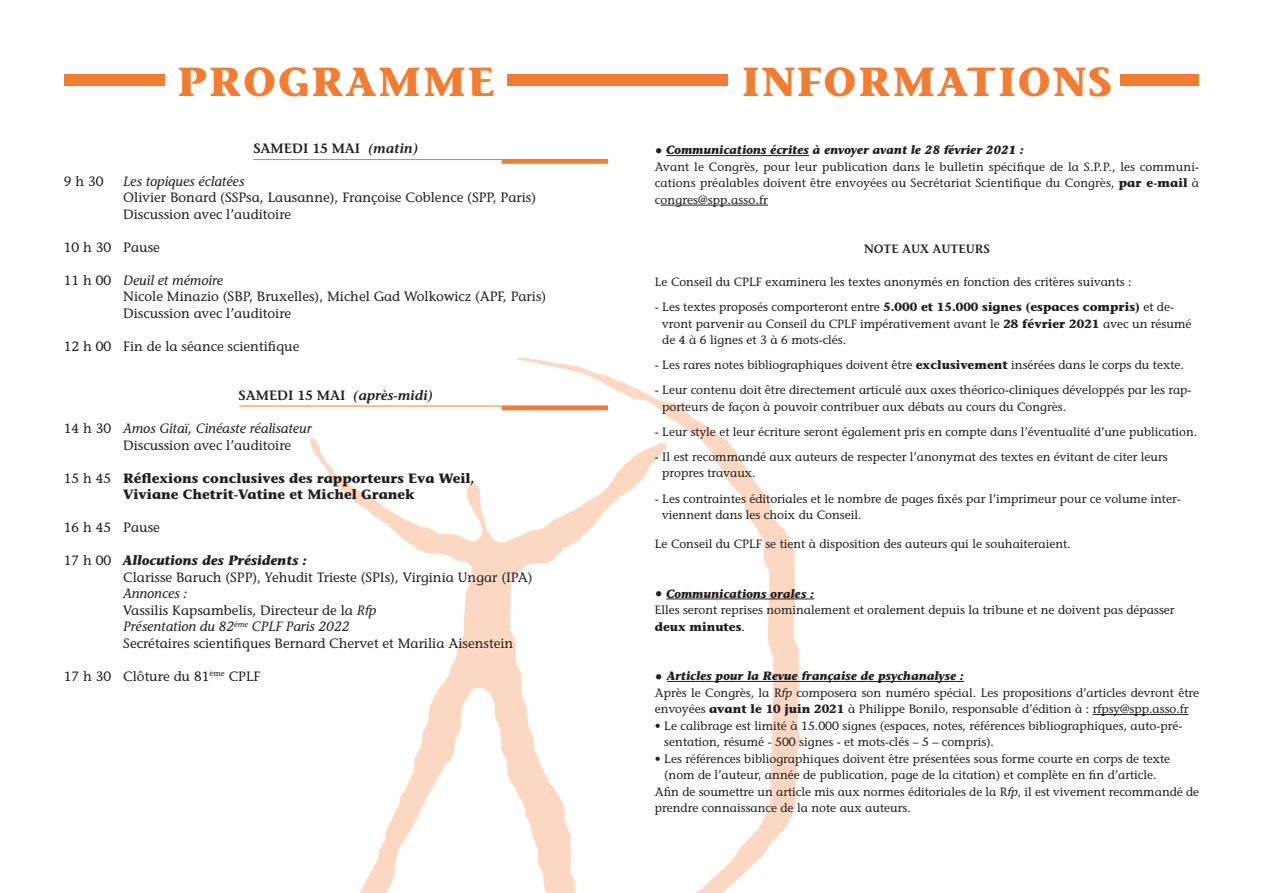
<style>
.page{position:relative;width:1263px;height:893px;background:#fff}
.page>*{position:absolute;margin:0;border:0;box-sizing:border-box;transform-origin:0 0}
.t1{font:700 40.5px "Stone Informal";letter-spacing:.05em;color:#f47c30}
.t2{font:13.5px/16.5px "Stone Informal";color:#231f20}
.t3{font:700 13.5px/16.5px "Stone Informal";color:#231f20;text-align:center}
.t4{font:italic 600 13.5px "Stone Informal";color:#231f20}
.t5{font:italic 13.5px "Stone Informal";color:#231f20}
.t6{font:600 13.5px "Stone Informal";color:#231f20}
.t7{font:12px/16.5px "Stone Informal";color:#231f20}
.t8{font:600 12px "Stone Informal";color:#231f20}
.s1{font-style:italic}
.s2{font-style:normal}
.s3{font-weight:400}
.s4{font-weight:700;font-style:italic}
.s5{font-weight:700;font-style:italic;font-size:15px}
.s6{font-weight:700}
</style>
<div class="page">
<img style="left:276px;top:357px;width:590px;height:536px">
<hr style="left:253px;top:159px;width:355px;height:1px;background:#f47c30">
<div style="left:502px;top:159px;width:106px;height:5px;background:#f47c30"></div>
<hr style="left:239px;top:406px;width:369px;height:1px;background:#f47c30">
<hr style="left:502px;top:406px;width:106px;height:4px;background:#f47c30">
<div style="left:64px;top:74px;width:101px;height:12px;background:#f47c30"></div>
<div style="left:1120px;top:74px;width:79px;height:12px;background:#f47c30"></div>
<div style="left:507px;top:74px;width:220px;height:12px;background:#f47c30"></div>
<hr style="left:666px;top:155px;width:143px;height:1px;background:#231f20">
<hr style="left:660px;top:205px;width:108px;height:1px;background:#231f20">
<hr style="left:666px;top:599px;width:148px;height:1px;background:#231f20">
<hr style="left:667px;top:681px;width:297px;height:1px;background:#231f20">
<hr style="left:1093px;top:714px;width:95px;height:1px;background:#231f20">
<h1 class="t1" style="left:177px;top:57px;width:319px">PROGRAMME</h1>
<p class="t6" style="left:253px;top:140px;width:167px">SAMEDI 15 MAI <span class="s1">(matin)</span></p>
<p class="t2" style="left:64px;top:173px;width:41px">9 h 30</p>
<p class="t5" style="left:123px;top:173px;width:123px">Les topiques éclatées</p>
<p class="t2" style="left:123px;top:189px;width:414px">Olivier Bonard (SSPsa, Lausanne), Françoise Coblence (SPP, Paris)<br>Discussion avec l’auditoire</p>
<p class="t2" style="left:64px;top:239px;width:98px">10 h 30 Pause</p>
<p class="t2" style="left:123px;top:272px;width:424px;text-indent:-60px">11 h 00 <span class="s1">Deuil et mémoire<br></span>Nicole Minazio (SBP, Bruxelles), Michel Gad Wolkowicz (APF, Paris)<br>Discussion avec l’auditoire</p>
<p class="t2" style="left:64px;top:338px;width:237px">12 h 00 Fin de la séance scientifique</p>
<p class="t4" style="left:239px;top:387px;width:196px"><span class="s2">SAMEDI 15 MAI</span> (après-midi)</p>
<p class="t2" style="left:123px;top:420px;width:190px;text-indent:-60px">14 h 30 <span class="s1">Amos Gitaï, Cinéaste réalisateur<br></span>Discussion avec l’auditoire</p>
<p class="t3" style="left:64px;top:469px;width:413px"><span class="s3">15 h 45</span> Réflexions conclusives des rapporteurs Eva Weil,<br>Viviane Chetrit-Vatine et Michel Granek</p>
<p class="t2" style="left:64px;top:519px;width:98px">16 h 45 Pause</p>
<p class="t2" style="left:123px;top:552px;width:411px;text-indent:-60px">17 h 00 <span class="s4">Allocutions des Présidents :<br></span>Clarisse Baruch (SPP), Yehudit Trieste (SPIs), Virginia Ungar (IPA)</p>
<p class="t2" style="left:123px;top:585px;width:392px"><span class="s1">Annonces :<br></span>Vassilis Kapsambelis, Directeur de la <span class="s1">Rfp<br>Présentation du 82</span><sup>ème</sup> <span class="s1">CPLF Paris 2022<br></span>Secrétaires scientifiques Bernard Chervet et Marilia Aisenstein</p>
<p class="t2" style="left:64px;top:668px;width:198px">17 h 30 Clôture du 81<sup>ème</sup> CPLF</p>
<h1 class="t1" style="left:742px;top:57px;width:371px">INFORMATIONS</h1>
<p class="t7" style="left:655px;top:142px;width:546px"><span class="s5">•</span> <span class="s4">Communications écrites à envoyer avant le 28 février 2021 :<br></span>Avant le Congrès, pour leur publication dans le bulletin spécifique de la S.P.P., les communi&shy;cations préalables doivent être envoyées au Secrétariat Scientifique du Congrès, <span class="s6">par e-mail</span> à congres@spp.asso.fr</p>
<p class="t8" style="left:864px;top:242px;width:127px">NOTE AUX AUTEURS</p>
<p class="t7" style="left:655px;top:274px;width:478px">Le Conseil du CPLF examinera les textes anonymés en fonction des critères suivants :</p>
<p class="t7" style="left:662px;top:299px;width:531px;text-indent:-7px">- Les textes proposés comporteront entre <span class="s6">5.000 et 15.000 signes (espaces compris)</span> et de&shy;vront parvenir au Conseil du CPLF impérativement avant le <span class="s6">28 février 2021</span> avec un résumé de 4 à 6 lignes et 3 à 6 mots-clés.</p>
<p class="t7" style="left:655px;top:357px;width:531px">- Les rares notes bibliographiques doivent être <span class="s6">exclusivement</span> insérées dans le corps du texte.</p>
<p class="t7" style="left:662px;top:382px;width:531px;text-indent:-7px">- Leur contenu doit être directement articulé aux axes théorico-cliniques développés par les rap&shy;porteurs de façon à pouvoir contribuer aux débats au cours du Congrès.</p>
<p class="t7" style="left:655px;top:424px;width:544px">- Leur style et leur écriture seront également pris en compte dans l’éventualité d’une publication.</p>
<p class="t7" style="left:662px;top:449px;width:507px;text-indent:-7px">- Il est recommandé aux auteurs de respecter l’anonymat des textes en évitant de citer leurs propres travaux.</p>
<p class="t7" style="left:662px;top:490px;width:520px;text-indent:-7px">- Les contraintes éditoriales et le nombre de pages fixés par l’imprimeur pour ce volume inter&shy;viennent dans les choix du Conseil.</p>
<p class="t7" style="left:655px;top:536px;width:417px">Le Conseil du CPLF se tient à disposition des auteurs qui le souhaiteraient.</p>
<p class="t7" style="left:655px;top:585px;width:521px"><span class="s5">•</span> <span class="s4">Communications orales :<br></span>Elles seront reprises nominalement et oralement depuis la tribune et ne doivent pas dépasser <span class="s6">deux minutes</span>.</p>
<p class="t7" style="left:655px;top:668px;width:546px"><span class="s5">•</span> <span class="s4">Articles pour la Revue française de psychanalyse :<br></span>Après le Congrès, la R<span class="s1">fp</span> composera son numéro spécial. Les propositions d’articles devront être envoyées <span class="s6">avant le 10 juin 2021</span> à Philippe Bonilo, responsable d’édition à : rfpsy@spp.asso.fr</p>
<p class="t7" style="left:664px;top:717px;width:520px;text-indent:-9px">• Le calibrage est limité à 15.000 signes (espaces, notes, références bibliographiques, auto-pré&shy;sentation, résumé - 500 signes - et mots-clés – 5 – compris).</p>
<p class="t7" style="left:655px;top:750px;width:517px">• Les références bibliographiques doivent être présentées sous forme courte en corps de texte</p>
<p class="t7" style="left:664px;top:767px;width:494px">(nom de l’auteur, année de publication, page de la citation) et complète en fin d’article.</p>
<p class="t7" style="left:655px;top:783px;width:546px">Afin de soumettre un article mis aux normes éditoriales de la R<span class="s1">fp</span>, il est vivement recommandé de</p>
<p class="t7" style="left:655px;top:800px;width:257px">prendre connaissance de la note aux auteurs.</p>
</div>
